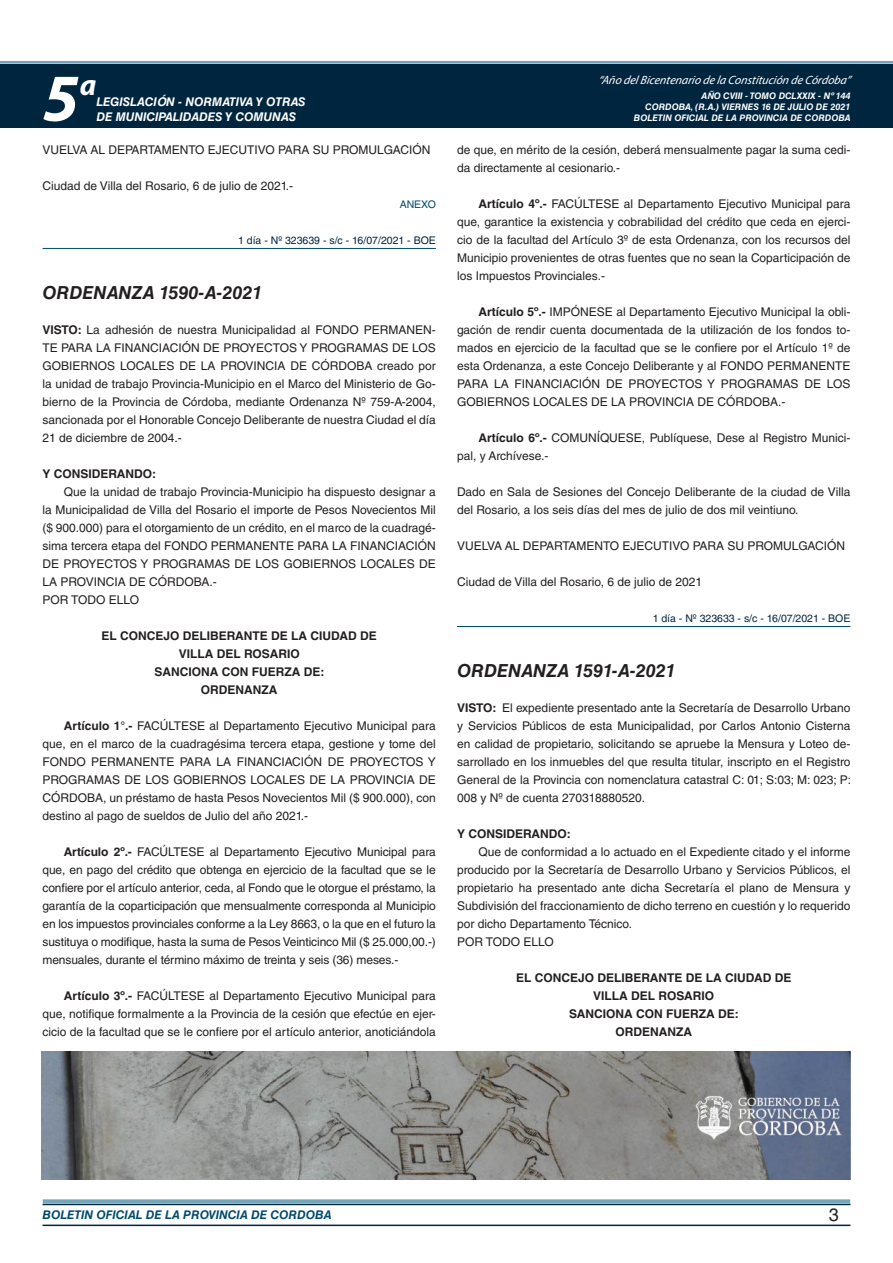
<style>
.page{position:relative;width:893px;height:1263px;background:#fff}
.page>*{position:absolute;margin:0;border:0;box-sizing:border-box;transform-origin:0 0}
.t1{font:italic 700 67.5px "Myriad Pro";color:#fff}
.t2{font:italic 700 30px "Myriad Pro";color:#fff}
.NOMBRE_DE_MINISTERIO{font:italic 700 18px "Helvetica LT Std";color:#231f20}
.t3{font:18px "Helvetica LT Std";color:#231f20}
.BASE{font:12px/18px "Helvetica LT Std";color:#231f20;text-align:justify}
.RESUELVE{font:700 12px "Helvetica LT Std";color:#231f20}
.t4{font:italic 700 12px "Helvetica LT Std";color:#fff}
.t5{font:italic 12px "Myriad Pro";color:#fff}
.t6{font:italic 700 12px "Helvetica LT Std";color:#004b6c}
.BASE-2{font:700 12px "Helvetica LT Std";color:#231f20}
.FECHA_DE_VENCIMIENTO{font:10.5px "Helvetica LT Std";color:#00263f}
.ANEXO{font:10.5px "Helvetica LT Std";color:#004b6c}
.t7{font:italic 700 9px/10.8px "Helvetica LT Std";color:#fff;text-align:right}
.s1{font-weight:700}
</style>
<div class="page">
<div style="left:0;top:61px;width:893px;height:6px;background:#fff;opacity:.75"></div>
<div style="left:0;top:64px;width:893px;height:64px;background:#00263f"></div>
<hr style="left:43px;top:1224px;width:807px;height:2px;background:#00263f">
<div style="left:42px;top:1198px;width:809px;height:8px;background:#fff;opacity:.75"></div>
<hr style="left:43px;top:248px;width:393px;height:1px;background:#004b6c">
<hr style="left:457px;top:626px;width:393px;height:1px;background:#004b6c">
<img style="left:42px;top:1051px;width:808px;height:129px">
<h1 class="t1" style="left:43px;top:54px;width:38px">5</h1>
<h2 class="t2" style="left:80px;top:66px;width:18px">a</h2>
<p class="t4" style="left:96px;top:95px;width:211px">LEGISLACIÓN - NORMATIVA Y OTRAS</p>
<p class="t4" style="left:96px;top:109px;width:201px">DE MUNICIPALIDADES Y COMUNAS</p>
<p class="BASE" style="left:43px;top:141px;width:390px">VUELVA AL DEPARTAMENTO EJECUTIVO PARA SU PROMULGACIÓN</p>
<p class="BASE" style="left:43px;top:177px;width:252px">Ciudad de Villa del Rosario, 6 de julio de 2021.-</p>
<p class="ANEXO" style="left:400px;top:198px;width:38px">ANEXO</p>
<p class="FECHA_DE_VENCIMIENTO" style="left:238px;top:234px;width:199px">1 día - Nº 323639 - s/c - 16/07/2021 - BOE</p>
<p class="NOMBRE_DE_MINISTERIO" style="left:43px;top:282px;width:222px">ORDENANZA 1590-A-2021</p>
<p class="BASE" style="left:43px;top:321px;width:395px"><span class="s1">VISTO:</span> La adhesión de nuestra Municipalidad al FONDO PERMANEN-TE PARA LA FINANCIACIÓN DE PROYECTOS Y PROGRAMAS DE LOS GOBIERNOS LOCALES DE LA PROVINCIA DE CÓRDOBA creado por la unidad de trabajo Provincia-Municipio en el Marco del Ministerio de Go&shy;bierno de la Provincia de Córdoba, mediante Ordenanza Nº 759-A-2004, sancionada por el Honorable Concejo Deliberante de nuestra Ciudad el día 21 de diciembre de 2004.-</p>
<p class="BASE-2" style="left:43px;top:466px;width:115px">Y CONSIDERANDO:</p>
<p class="BASE" style="left:43px;top:483px;width:395px;text-indent:21px">Que la unidad de trabajo Provincia-Municipio ha dispuesto designar a la Municipalidad de Villa del Rosario el importe de Pesos Novecientos Mil ($ 900.000) para el otorgamiento de un crédito, en el marco de la cuadragé&shy;sima tercera etapa del FONDO PERMANENTE PARA LA FINANCIACIÓN DE PROYECTOS Y PROGRAMAS DE LOS GOBIERNOS LOCALES DE LA PROVINCIA DE CÓRDOBA.-</p>
<p class="BASE" style="left:43px;top:591px;width:98px">POR TODO ELLO</p>
<p class="RESUELVE" style="left:102px;top:628px;width:277px">EL CONCEJO DELIBERANTE DE LA CIUDAD DE</p>
<p class="RESUELVE" style="left:179px;top:646px;width:122px">VILLA DEL ROSARIO</p>
<p class="RESUELVE" style="left:154px;top:664px;width:171px">SANCIONA CON FUERZA DE:</p>
<p class="RESUELVE" style="left:201px;top:682px;width:78px">ORDENANZA</p>
<p class="BASE" style="left:43px;top:717px;width:395px;text-indent:21px"><span class="s1">Artículo 1°.-</span> FACÚLTESE al Departamento Ejecutivo Municipal para que, en el marco de la cuadragésima tercera etapa, gestione y tome del FONDO PERMANENTE PARA LA FINANCIACIÓN DE PROYECTOS Y PROGRAMAS DE LOS GOBIERNOS LOCALES DE LA PROVINCIA DE CÓRDOBA, un préstamo de hasta Pesos Novecientos Mil ($ 900.000), con destino al pago de sueldos de Julio del año 2021.-</p>
<p class="BASE" style="left:43px;top:843px;width:395px;text-indent:21px"><span class="s1">Artículo 2º.-</span> FACÚLTESE al Departamento Ejecutivo Municipal para que, en pago del crédito que obtenga en ejercicio de la facultad que se le confiere por el artículo anterior, ceda, al Fondo que le otorgue el préstamo, la garantía de la coparticipación que mensualmente corresponda al Municipio en los impuestos provinciales conforme a la Ley 8663, o la que en el futuro la sustituya o modifique, hasta la suma de Pesos Veinticinco Mil ($ 25.000,00.-) mensuales, durante el término máximo de treinta y seis (36) meses.-</p>
<p class="BASE" style="left:43px;top:987px;width:395px;text-indent:21px"><span class="s1">Artículo 3º.-</span> FACÚLTESE al Departamento Ejecutivo Municipal para que, notifique formalmente a la Provincia de la cesión que efectúe en ejer&shy;cicio de la facultad que se le confiere por el artículo anterior, anoticiándola</p>
<p class="t5" style="left:598px;top:72px;width:254px">“Año delBicentenario de la Constitución de Córdoba”</p>
<p class="t7" style="left:634px;top:91px;width:218px">AÑO CVIII - TOMO DCLXXIX - Nº 144<br>CORDOBA, (R.A.) VIERNES 16 DE JULIO DE 2021<br>BOLETIN OFICIAL DE LA PROVINCIA DE CORDOBA</p>
<p class="BASE" style="left:457px;top:141px;width:395px">de que, en mérito de la cesión, deberá mensualmente pagar la suma cedi&shy;da directamente al cesionario.-</p>
<p class="BASE" style="left:457px;top:195px;width:395px;text-indent:21px"><span class="s1">Artículo 4º.-</span> FACÚLTESE al Departamento Ejecutivo Municipal para que, garantice la existencia y cobrabilidad del crédito que ceda en ejerci&shy;cio de la facultad del Artículo 3º de esta Ordenanza, con los recursos del Municipio provenientes de otras fuentes que no sean la Coparticipación de los Impuestos Provinciales.-</p>
<p class="BASE" style="left:457px;top:303px;width:395px;text-indent:21px"><span class="s1">Artículo 5º.-</span> IMPÓNESE al Departamento Ejecutivo Municipal la obli&shy;gación de rendir cuenta documentada de la utilización de los fondos to&shy;mados en ejercicio de la facultad que se le confiere por el Artículo 1º de esta Ordenanza, a este Concejo Deliberante y al FONDO PERMANENTE PARA LA FINANCIACIÓN DE PROYECTOS Y PROGRAMAS DE LOS GOBIERNOS LOCALES DE LA PROVINCIA DE CÓRDOBA.-</p>
<p class="BASE" style="left:457px;top:429px;width:395px;text-indent:21px"><span class="s1">Artículo 6º.-</span> COMUNÍQUESE, Publíquese, Dese al Registro Munici&shy;pal, y Archívese.-</p>
<p class="BASE" style="left:457px;top:483px;width:395px">Dado en Sala de Sesiones del Concejo Deliberante de la ciudad de Villa del Rosario, a los seis días del mes de julio de dos mil veintiuno.</p>
<p class="BASE" style="left:457px;top:537px;width:390px">VUELVA AL DEPARTAMENTO EJECUTIVO PARA SU PROMULGACIÓN</p>
<p class="BASE" style="left:457px;top:573px;width:246px">Ciudad de Villa del Rosario, 6 de julio de 2021</p>
<p class="FECHA_DE_VENCIMIENTO" style="left:653px;top:612px;width:199px">1 día - Nº 323633 - s/c - 16/07/2021 - BOE</p>
<p class="NOMBRE_DE_MINISTERIO" style="left:457px;top:660px;width:220px">ORDENANZA 1591-A-2021</p>
<p class="BASE" style="left:457px;top:699px;width:395px"><span class="s1">VISTO:</span> El expediente presentado ante la Secretaría de Desarrollo Urbano y Servicios Públicos de esta Municipalidad, por Carlos Antonio Cisterna en calidad de propietario, solicitando se apruebe la Mensura y Loteo de&shy;sarrollado en los inmuebles del que resulta titular, inscripto en el Registro General de la Provincia con nomenclatura catastral C: 01; S:03; M: 023; P:<br>008 y Nº de cuenta 270318880520.</p>
<p class="BASE-2" style="left:457px;top:826px;width:115px">Y CONSIDERANDO:</p>
<p class="BASE" style="left:457px;top:843px;width:395px;text-indent:21px">Que de conformidad a lo actuado en el Expediente citado y el informe producido por la Secretaría de Desarrollo Urbano y Servicios Públicos, el propietario ha presentado ante dicha Secretaría el plano de Mensura y Subdivisión del fraccionamiento de dicho terreno en cuestión y lo requerido por dicho Departamento Técnico.</p>
<p class="BASE" style="left:457px;top:933px;width:98px">POR TODO ELLO</p>
<p class="RESUELVE" style="left:516px;top:970px;width:277px">EL CONCEJO DELIBERANTE DE LA CIUDAD DE</p>
<p class="RESUELVE" style="left:593px;top:988px;width:122px">VILLA DEL ROSARIO</p>
<p class="RESUELVE" style="left:569px;top:1006px;width:171px">SANCIONA CON FUERZA DE:</p>
<p class="RESUELVE" style="left:615px;top:1024px;width:78px">ORDENANZA</p>
<p class="t6" style="left:43px;top:1208px;width:290px">BOLETIN OFICIAL DE LA PROVINCIA DE CORDOBA</p>
<h3 class="t3" style="left:829px;top:1204px;width:12px">3</h3>
</div>
